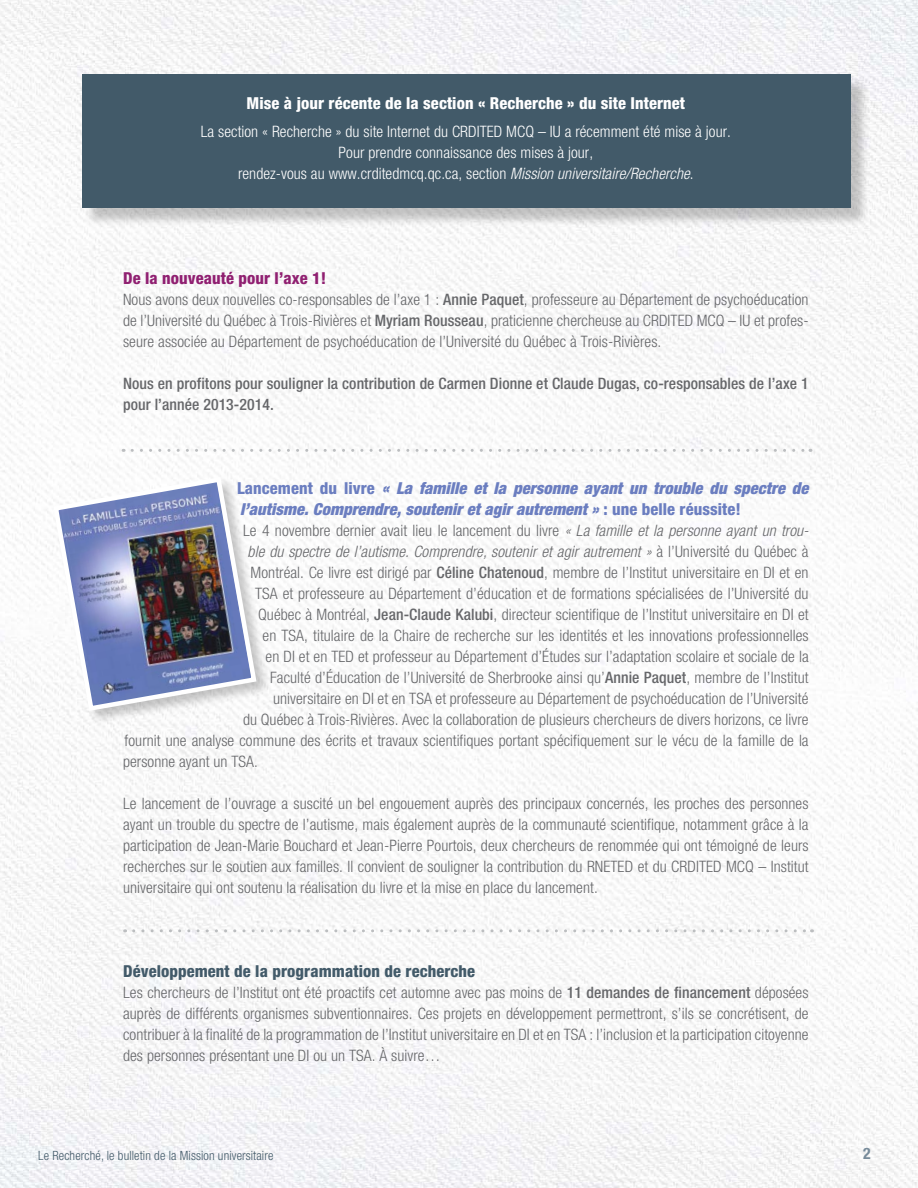
<style>
.page{position:relative;width:918px;height:1188px;background:#fff}
.page>*{position:absolute;margin:0;border:0;box-sizing:border-box;transform-origin:0 0}
.t1{font:italic 900 condensed 16.5px/21px "Helvetica Neue";letter-spacing:.005em;color:#6b7ec0}
.t2{font:800 condensed 16.5px "Helvetica Neue";letter-spacing:.005em;color:#fff}
.t3{font:800 condensed 16.5px "Helvetica Neue";letter-spacing:.005em;color:#425a69}
.t4{font:800 condensed 16.5px "Helvetica Neue";letter-spacing:.005em;color:#902071}
.t5{font:300 condensed 15.75px/21px "Helvetica Neue";letter-spacing:.005em;color:#66676a;text-align:justify}
.t6{font:300 condensed 15.75px/21px "Helvetica Neue";letter-spacing:.005em;color:#fff;text-align:center}
.t7{font:500 condensed 15.75px/21px "Helvetica Neue";letter-spacing:.005em;color:#66676a}
.t8{font:italic 300 condensed 15.75px "Helvetica Neue LT Std";letter-spacing:.005em;color:#66676a}
.t9{font:700 condensed 15.75px "Helvetica Neue";color:#778b9a}
.t10{font:300 condensed 12.75px "Helvetica Neue LT Com";letter-spacing:.01em;color:#425a69}
.s1{font-family:"Helvetica Neue LT Std";font-style:italic}
.s2{font-weight:500}
.s3{font-weight:800;font-style:normal}
.s4{font-family:"Helvetica Neue";font-style:normal}
</style>
<div class="page">
<img style="left:0;top:0;width:918px;height:1188px">
<div style="left:84px;top:76px;width:786px;height:151px;background:#000;opacity:.22"></div>
<div style="left:82px;top:75px;width:769px;height:133px;background:#425a69"></div>
<div style="left:52px;top:476px;width:219px;height:250px;background:#000;opacity:.22"></div>
<img style="left:51px;top:474px;width:208px;height:240px">
<svg style="left:132px;top:449px;width:679px;height:3px"></svg>
<svg style="left:134px;top:929px;width:679px;height:3px"></svg>
<p class="t2" style="left:247px;top:93px;width:440px">Mise à jour récente de la section « Recherche » du site Internet</p>
<p class="t6" style="left:201px;top:121px;width:532px">La section « Recherche » du site Internet du CRDITED MCQ – IU a récemment été mise à jour.<br>Pour prendre connaissance des mises à jour,<br>rendez-vous au www.crditedmcq.qc.ca, section <span class="s1">Mission universitaire/Recherche</span>.</p>
<p class="t4" style="left:123px;top:268px;width:205px">De la nouveauté pour l’axe 1!</p>
<p class="t5" style="left:123px;top:289px;width:687px">Nous avons deux nouvelles co-responsables de l’axe 1 : <span class="s2">Annie Paquet</span>, professeure au Département de psychoéducation de l’Université du Québec à Trois-Rivières et <span class="s2">Myriam Rousseau</span>, praticienne chercheuse au CRDITED MCQ – IU et profes&shy;seure associée au Département de psychoéducation de l’Université du Québec à Trois-Rivières.</p>
<p class="t7" style="left:123px;top:373px;width:687px">Nous en profitons pour souligner la contribution de Carmen Dionne et Claude Dugas, co-responsables de l’axe 1 pour l’année 2013-2014.</p>
<p class="t1" style="left:237px;top:478px;width:573px"><span class="s3">Lancement du livre</span> « La famille et la personne ayant un trouble du spectre de l’autisme. Comprendre, soutenir et agir autrement » <span class="s3">: une belle réussite!</span></p>
<p class="t5" style="left:243px;top:520px;width:567px">Le 4 novembre dernier avait lieu le lancement du livre <span class="s1">« La famille et la personne ayant un trou-</span></p>
<p class="t8" style="left:248px;top:543px;width:563px">ble du spectre de l’autisme. Comprendre, soutenir et agir autrement » <span class="s4">à l’Université du Québec à</span></p>
<p class="t5" style="left:251px;top:562px;width:559px">Montréal. Ce livre est dirigé par <span class="s2">Céline Chatenoud</span>, membre de l’Institut universitaire en DI et en</p>
<p class="t5" style="left:255px;top:583px;width:555px">TSA et professeure au Département d’éducation et de formations spécialisées de l’Université du</p>
<p class="t5" style="left:258px;top:604px;width:552px">Québec à Montréal, <span class="s2">Jean-Claude Kalubi</span>, directeur scientifique de l’Institut universitaire en DI et</p>
<p class="t5" style="left:263px;top:625px;width:548px">en TSA, titulaire de la Chaire de recherche sur les identités et les innovations professionnelles</p>
<p class="t5" style="left:266px;top:646px;width:545px">en DI et en TED et professeur au Département d’Études sur l’adaptation scolaire et sociale de la</p>
<p class="t5" style="left:270px;top:667px;width:540px">Faculté d’Éducation de l’Université de Sherbrooke ainsi qu’<span class="s2">Annie Paquet</span>, membre de l’Institut</p>
<p class="t5" style="left:273px;top:688px;width:537px">universitaire en DI et en TSA et professeure au Département de psychoéducation de l’Université</p>
<p class="t5" style="left:243px;top:709px;width:567px">du Québec à Trois-Rivières. Avec la collaboration de plusieurs chercheurs de divers horizons, ce livre</p>
<p class="t5" style="left:125px;top:730px;width:686px">fournit une analyse commune des écrits et travaux scientifiques portant spécifiquement sur le vécu de la famille de la</p>
<p class="t5" style="left:123px;top:751px;width:136px">personne ayant un TSA.</p>
<p class="t5" style="left:123px;top:793px;width:687px">Le lancement de l’ouvrage a suscité un bel engouement auprès des principaux concernés, les proches des personnes ayant un trouble du spectre de l’autisme, mais également auprès de la communauté scientifique, notamment grâce à la participation de Jean-Marie Bouchard et Jean-Pierre Pourtois, deux chercheurs de renommée qui ont témoigné de leurs recherches sur le soutien aux familles. Il convient de souligner la contribution du RNETED et du CRDITED MCQ – Institut universitaire qui ont soutenu la réalisation du livre et la mise en place du lancement.</p>
<p class="t3" style="left:123px;top:961px;width:354px">Développement de la programmation de recherche</p>
<p class="t5" style="left:123px;top:982px;width:687px">Les chercheurs de l’Institut ont été proactifs cet automne avec pas moins de <span class="s2">11 demandes de financement</span> déposées auprès de différents organismes subventionnaires. Ces projets en développement permettront, s’ils se concrétisent, de contribuer à la finalité de la programmation de l’Institut universitaire en DI et en TSA : l’inclusion et la participation citoyenne des personnes présentant une DI ou un TSA. À suivre…</p>
<p class="t10" style="left:38px;top:1148px;width:237px">Le Recherché, le bulletin de la Mission universitaire</p>
<p class="t9" style="left:863px;top:1144px;width:9px">2</p>
</div>
